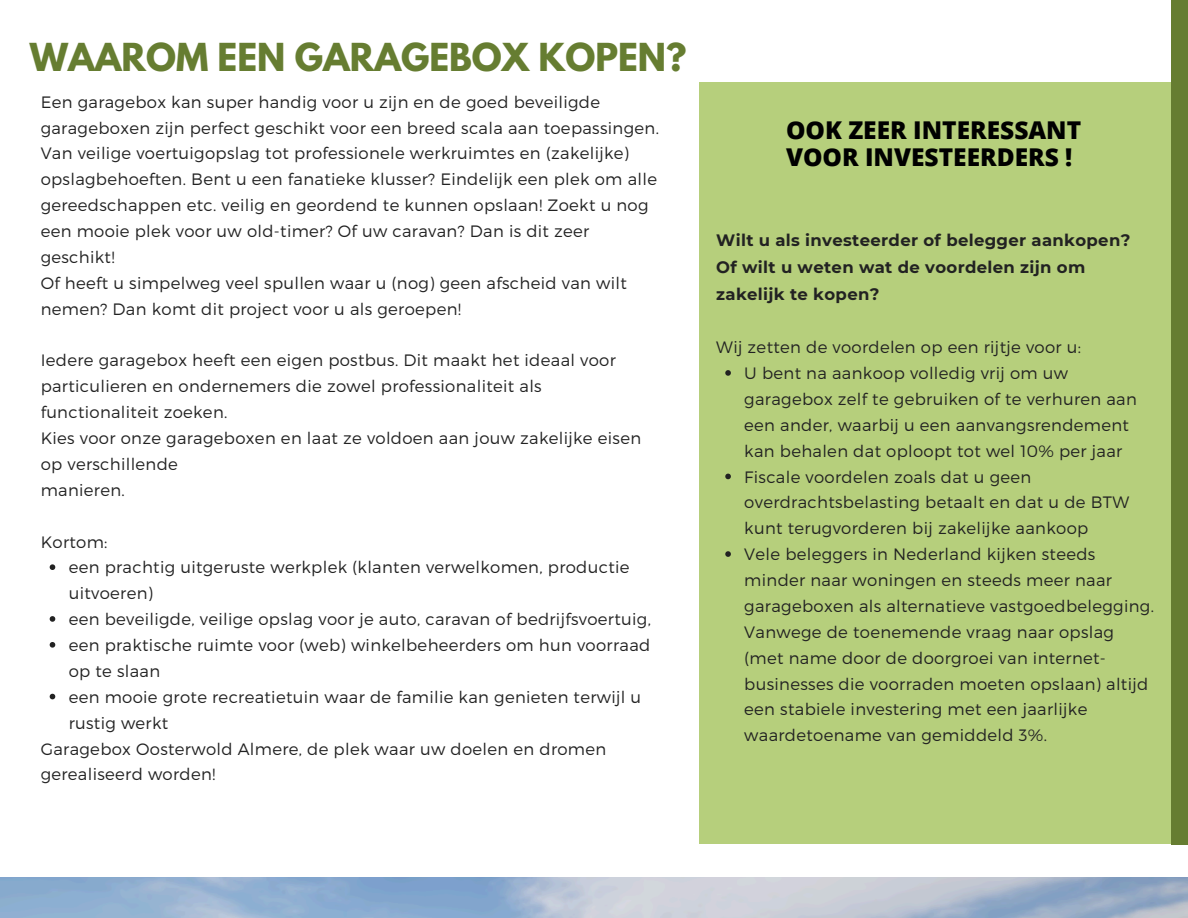
<style>
.page{position:relative;width:1188px;height:918px;background:#fff}
.page>*{position:absolute;margin:0;border:0;box-sizing:border-box;transform-origin:0 0}
.t1{font:700 34.2px "League Spartan";color:#667d31}
.t2{font:800 24.45px/27px "Open Sans";color:#000}
.t3{font:300 16.5px/25.8px "Montserrat";letter-spacing:.02em;color:#222}
.t4{font:700 16.5px/27px "Montserrat";letter-spacing:.02em;color:#222}
</style>
<div class="page">
<div style="left:699px;top:83px;width:489px;height:761px;background:#b6cf7c"></div>
<div style="left:1171px;top:0;width:17px;height:844px;background:#667d31"></div>
<svg style="left:50px;top:564px;width:5px;height:6px"></svg>
<svg style="left:50px;top:616px;width:5px;height:6px"></svg>
<svg style="left:50px;top:642px;width:5px;height:6px"></svg>
<svg style="left:50px;top:694px;width:5px;height:5px"></svg>
<svg style="left:725px;top:370px;width:6px;height:6px"></svg>
<svg style="left:725px;top:474px;width:6px;height:5px"></svg>
<svg style="left:725px;top:551px;width:6px;height:6px"></svg>
<p class="t1" style="left:30px;top:40px;width:658px">WAAROM EEN GARAGEBOX KOPEN?</p>
<h3 class="t3" style="left:41px;top:88px;width:620px">Een garagebox kan super handig voor u zijn en de goed beveiligde garageboxen zijn perfect geschikt voor een breed scala aan toepassingen.<br>Van veilige voertuigopslag tot professionele werkruimtes en (zakelijke) opslagbehoeften. Bent u een fanatieke klusser? Eindelijk een plek om alle gereedschappen etc. veilig en geordend te kunnen opslaan! Zoekt u nog een mooie plek voor uw old-timer? Of uw caravan? Dan is dit zeer geschikt!</h3>
<p class="t3" style="left:41px;top:269px;width:588px">Of heeft u simpelweg veel spullen waar u (nog) geen afscheid van wilt nemen? Dan komt dit project voor u als geroepen!</p>
<p class="t3" style="left:41px;top:347px;width:577px">Iedere garagebox heeft een eigen postbus. Dit maakt het ideaal voor</p>
<p class="t3" style="left:41px;top:373px;width:503px">particulieren en ondernemers die zowel professionaliteit als functionaliteit zoeken.</p>
<p class="t3" style="left:41px;top:424px;width:602px">Kies voor onze garageboxen en laat ze voldoen aan jouw zakelijke eisen op verschillende</p>
<p class="t3" style="left:41px;top:476px;width:86px">manieren.</p>
<p class="t3" style="left:41px;top:528px;width:68px">Kortom:</p>
<p class="t3" style="left:69px;top:554px;width:562px">een prachtig uitgeruste werkplek (klanten verwelkomen, productie uitvoeren)</p>
<p class="t3" style="left:69px;top:606px;width:584px">een beveiligde, veilige opslag voor je auto, caravan of bedrijfsvoertuig,</p>
<p class="t3" style="left:69px;top:631px;width:583px">een praktische ruimte voor (web) winkelbeheerders om hun voorraad op te slaan</p>
<p class="t3" style="left:69px;top:683px;width:574px">een mooie grote recreatietuin waar de familie kan genieten terwijl u rustig werkt</p>
<p class="t3" style="left:41px;top:735px;width:567px">Garagebox Oosterwold Almere, de plek waar uw doelen en dromen gerealiseerd worden!</p>
<h2 class="t2" style="left:786px;top:116px;width:297px">OOK ZEER INTERESSANT<br>VOOR INVESTEERDERS !</h2>
<p class="t4" style="left:716px;top:227px;width:416px">Wilt u als investeerder of belegger aankopen?<br>Of wilt u weten wat de voordelen zijn om zakelijk te kopen?</p>
<p class="t3" style="left:716px;top:334px;width:366px">Wij zetten de voordelen op een rijtje voor u:</p>
<p class="t3" style="left:744px;top:360px;width:394px">U bent na aankoop volledig vrij om uw garagebox zelf te gebruiken of te verhuren aan een ander, waarbij u een aanvangsrendement kan behalen dat oploopt tot wel 10% per jaar</p>
<p class="t3" style="left:744px;top:463px;width:386px">Fiscale voordelen zoals dat u geen overdrachtsbelasting betaalt en dat u de BTW kunt terugvorderen bij zakelijke aankoop</p>
<p class="t3" style="left:744px;top:541px;width:411px">Vele beleggers in Nederland kijken steeds minder naar woningen en steeds meer naar garageboxen als alternatieve vastgoedbelegging.<br>Vanwege de toenemende vraag naar opslag (met name door de doorgroei van internet&shy;businesses die voorraden moeten opslaan) altijd een stabiele investering met een jaarlijke waardetoename van gemiddeld 3%.</p>
</div>
